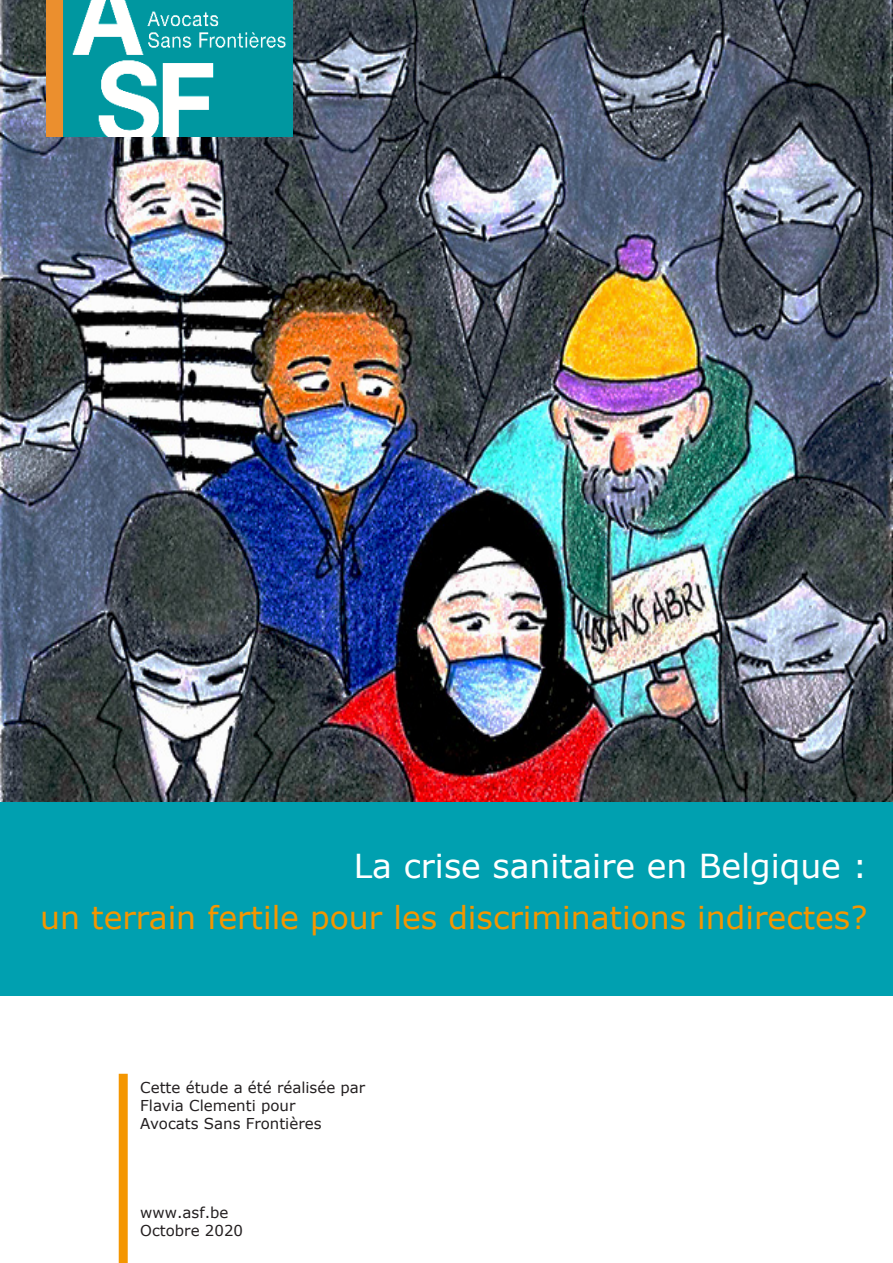
<style>
.page{position:relative;width:893px;height:1263px;background:#fff}
.page>*{position:absolute;margin:0;border:0;box-sizing:border-box;transform-origin:0 0}
.t1{font:33px "Verdana";color:#fff}
.t2{font:31.5px "Verdana";color:#f49600}
.t3{font:15px/18px "Verdana";color:#231f20}
</style>
<div class="page">
<div style="left:0;top:800px;width:893px;height:195px;background:#00a0b0"></div>
<div style="left:119px;top:1074px;width:9px;height:189px;background:#f49600"></div>
<img style="left:0;top:0;width:893px;height:801px">
<img style="left:47px;top:0;width:246px;height:137px">
<h1 class="t1" style="left:354px;top:851px;width:515px">La crise sanitaire en Belgique :</h1>
<h2 class="t2" style="left:40px;top:903px;width:829px">un terrain fertile pour les discriminations indirectes?</h2>
<p class="t3" style="left:140px;top:1080px;width:227px">Cette étude a été réalisée par<br>Flavia Clementi pour<br>Avocats Sans Frontières</p>
<p class="t3" style="left:140px;top:1204px;width:104px">www.asf.be<br>Octobre 2020</p>
</div>
